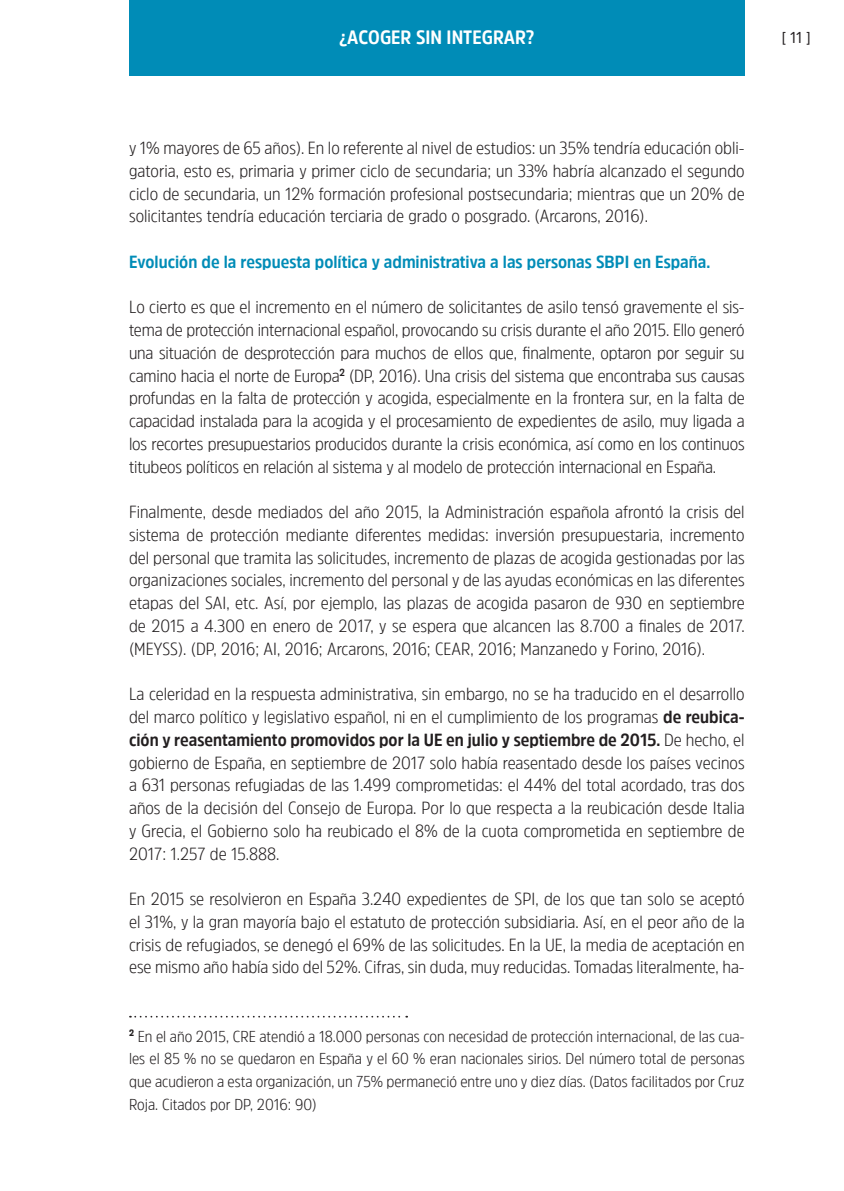
<style>
.page{position:relative;width:844px;height:1191px;background:#fff}
.page>*{position:absolute;margin:0;border:0;box-sizing:border-box;transform-origin:0 0}
.t1{font:700 19.25px "Amsi Pro Narw";color:#fff}
.t2{font:300 17.5px/22.8px "Amsi Pro Narw";color:#231f20;text-align:justify}
.Heading_5{font:700 17.5px "Amsi Pro Narw";color:#008cb7}
.TEXTO_NOITAS{font:300 15.75px/22.8px "Amsi Pro Narw";color:#231f20;text-align:justify}
.t3{font:15.75px "Amsi Pro Narw";color:#231f20}
.s1{font-weight:700}
</style>
<div class="page">
<div style="left:129px;top:0;width:615px;height:76px;background:#008cb7"></div>
<svg style="left:130px;top:1015px;width:277px;height:2px"></svg>
<p class="t1" style="left:339px;top:24px;width:197px">¿ACOGER SIN INTEGRAR?</p>
<p class="t3" style="left:781px;top:27px;width:31px">[ 11 ]</p>
<p class="t2" style="left:129px;top:136px;width:617px">y 1% mayores de 65 años). En lo referente al nivel de estudios: un 35% tendría educación obli&shy;gatoria, esto es, primaria y primer ciclo de secundaria; un 33% habría alcanzado el segundo ciclo de secundaria, un 12% formación profesional postsecundaria; mientras que un 20% de solicitantes tendría educación terciaria de grado o posgrado. (Arcarons, 2016).</p>
<p class="Heading_5" style="left:129px;top:250px;width:582px">Evolución de la respuesta política y administrativa a las personas SBPI en España.</p>
<p class="t2" style="left:129px;top:295px;width:617px">Lo cierto es que el incremento en el número de solicitantes de asilo tensó gravemente el sis&shy;tema de protección internacional español, provocando su crisis durante el año 2015. Ello generó una situación de desprotección para muchos de ellos que, finalmente, optaron por seguir su camino hacia el norte de Europa<sup>2</sup> (DP, 2016). Una crisis del sistema que encontraba sus causas profundas en la falta de protección y acogida, especialmente en la frontera sur, en la falta de capacidad instalada para la acogida y el procesamiento de expedientes de asilo, muy ligada a los recortes presupuestarios producidos durante la crisis económica, así como en los continuos titubeos políticos en relación al sistema y al modelo de protección internacional en España.</p>
<p class="t2" style="left:129px;top:500px;width:617px">Finalmente, desde mediados del año 2015, la Administración española afrontó la crisis del sistema de protección mediante diferentes medidas: inversión presupuestaria, incremento del personal que tramita las solicitudes, incremento de plazas de acogida gestionadas por las organizaciones sociales, incremento del personal y de las ayudas económicas en las diferentes etapas del SAI, etc. Así, por ejemplo, las plazas de acogida pasaron de 930 en septiembre de 2015 a 4.300 en enero de 2017, y se espera que alcancen las 8.700 a finales de 2017. (MEYSS). (DP, 2016; AI, 2016; Arcarons, 2016; CEAR, 2016; Manzanedo y Forino, 2016).</p>
<p class="t2" style="left:129px;top:682px;width:617px">La celeridad en la respuesta administrativa, sin embargo, no se ha traducido en el desarrollo del marco político y legislativo español, ni en el cumplimiento de los programas <span class="s1">de reubica&shy;ción y reasentamiento promovidos por la UE en julio y septiembre de 2015.</span> De hecho, el gobierno de España, en septiembre de 2017 solo había reasentado desde los países vecinos a 631 personas refugiadas de las 1.499 comprometidas: el 44% del total acordado, tras dos años de la decisión del Consejo de Europa. Por lo que respecta a la reubicación desde Italia y Grecia, el Gobierno solo ha reubicado el 8% de la cuota comprometida en septiembre de 2017: 1.257 de 15.888.</p>
<p class="t2" style="left:129px;top:887px;width:617px">En 2015 se resolvieron en España 3.240 expedientes de SPI, de los que tan solo se aceptó el 31%, y la gran mayoría bajo el estatuto de protección subsidiaria. Así, en el peor año de la crisis de refugiados, se denegó el 69% de las solicitudes. En la UE, la media de aceptación en ese mismo año había sido del 52%. Cifras, sin duda, muy reducidas. Tomadas literalmente, ha-</p>
<p class="TEXTO_NOITAS" style="left:129px;top:1024px;width:617px"><sup>2</sup> En el año 2015, CRE atendió a 18.000 personas con necesidad de protección internacional, de las cua&shy;les el 85 % no se quedaron en España y el 60 % eran nacionales sirios. Del número total de personas que acudieron a esta organización, un 75% permaneció entre uno y diez días. (Datos facilitados por Cruz Roja. Citados por DP, 2016: 90)</p>
</div>
